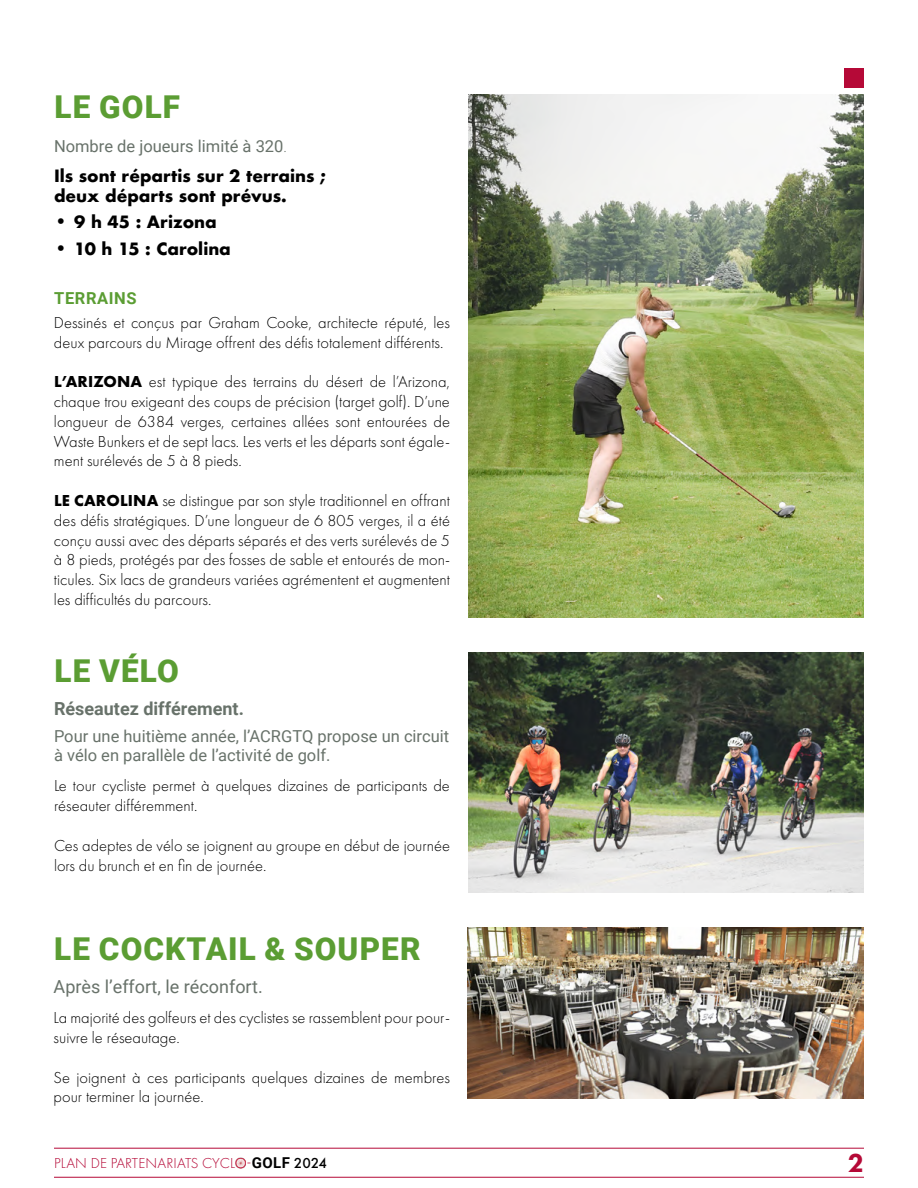
<style>
.page{position:relative;width:918px;height:1188px;background:#fff}
.page>*{position:absolute;margin:0;border:0;box-sizing:border-box;transform-origin:0 0}
.t1{font:900 31.5px "Roboto";letter-spacing:.035em;color:#5b9d33}
.t2{font:800 27px "Futura PT";color:#b50937}
.t3{font:18px "Roboto";color:#68726a}
.t4{font:700 18px "Roboto";color:#68726a}
.t5{font:300 16.5px/19.8px "Futura PT";color:#000}
.t6{font:16.5px/19.5px "Roboto";color:#68726a}
.t7{font:700 16.5px/19.8px "Futura";color:#000}
.t8{font:700 16.5px "Roboto";letter-spacing:.035em;color:#5b9d33}
.t9{font:300 15px "Futura PT";letter-spacing:.01em;color:#b50937}
.s1{font-family:"Futura PT";font-weight:300;font-style:italic}
.s2{font-size:18px}
.s3{font-weight:700}
.s4{font-family:"Roboto";font-weight:700;color:#000}
.s5{font-weight:500;color:#000}
</style>
<div class="page">
<hr style="left:54px;top:1148px;width:810px;height:1px;background:#b50937">
<hr style="left:54px;top:1177px;width:810px;height:1px;background:#b50937">
<img style="left:468px;top:652px;width:396px;height:241px">
<img style="left:468px;top:928px;width:395px;height:171px">
<img style="left:468px;top:94px;width:396px;height:524px">
<div style="left:844px;top:68px;width:20px;height:20px;background:#b50937"></div>
<img style="left:235px;top:1157px;width:11px;height:12px">
<h1 class="t1" style="left:55px;top:85px;width:127px">LE GOLF</h1>
<p class="t6" style="left:54px;top:135px;width:234px">Nombre de joueurs limité à 320<span class="s1">.</span></p>
<p class="t7" style="left:54px;top:166px;width:273px">Ils sont répartis sur 2 terrains ; deux départs sont prévus.</p>
<p class="t7" style="left:54px;top:212px;width:164px"><span class="s2">•</span> 9 h 45 : Arizona</p>
<p class="t7" style="left:54px;top:239px;width:178px"><span class="s2">•</span> 10 h 15 : Carolina</p>
<p class="t8" style="left:54px;top:287px;width:84px">TERRAINS</p>
<p class="t5" style="left:54px;top:313px;width:397px">Dessinés et conçus par Graham Cooke, architecte réputé, les deux parcours du Mirage offrent des défis totalement différents.</p>
<p class="t5" style="left:54px;top:372px;width:398px;text-align:justify"><span class="s3">L’ARIZONA</span> est typique des terrains du désert de l’Arizona, chaque trou exigeant des coups de précision (target golf). D’une longueur de 6384 verges, certaines allées sont entourées de Waste Bunkers et de sept lacs. Les verts et les départs sont égale&shy;ment surélevés de 5 à 8 pieds.</p>
<p class="t5" style="left:54px;top:491px;width:398px;text-align:justify"><span class="s3">LE CAROLINA</span> se distingue par son style traditionnel en offrant des défis stratégiques. D’une longueur de 6 805 verges, il a été conçu aussi avec des départs séparés et des verts surélevés de 5 à 8 pieds, protégés par des fosses de sable et entourés de mon&shy;ticules. Six lacs de grandeurs variées agrémentent et augmentent les difficultés du parcours.</p>
<h1 class="t1" style="left:55px;top:649px;width:126px">LE VÉLO</h1>
<p class="t4" style="left:54px;top:696px;width:191px">Réseautez différement.</p>
<p class="t6" style="left:54px;top:725px;width:397px">Pour une huitième année, l’ACRGTQ propose un circuit à vélo en parallèle de l’activité de golf.</p>
<p class="t5" style="left:54px;top:776px;width:397px">Le tour cycliste permet à quelques dizaines de participants de réseauter différemment.</p>
<p class="t5" style="left:54px;top:836px;width:398px">Ces adeptes de vélo se joignent au groupe en début de journée lors du brunch et en fin de journée.</p>
<h1 class="t1" style="left:54px;top:927px;width:368px">LE COCKTAIL &amp; SOUPER</h1>
<p class="t3" style="left:54px;top:974px;width:211px">Après l’effort, le réconfort.</p>
<p class="t5" style="left:54px;top:1008px;width:398px">La majorité des golfeurs et des cyclistes se rassemblent pour pour&shy;suivre le réseautage.</p>
<p class="t5" style="left:54px;top:1067px;width:398px">Se joignent à ces participants quelques dizaines de membres pour terminer la journée.</p>
<p class="t9" style="left:54px;top:1154px;width:274px">PLAN DE PARTENARIATS CYCLO-<span class="s4">GOLF</span> <span class="s5">2024</span></p>
<h2 class="t2" style="left:848px;top:1146px;width:18px">2</h2>
</div>
